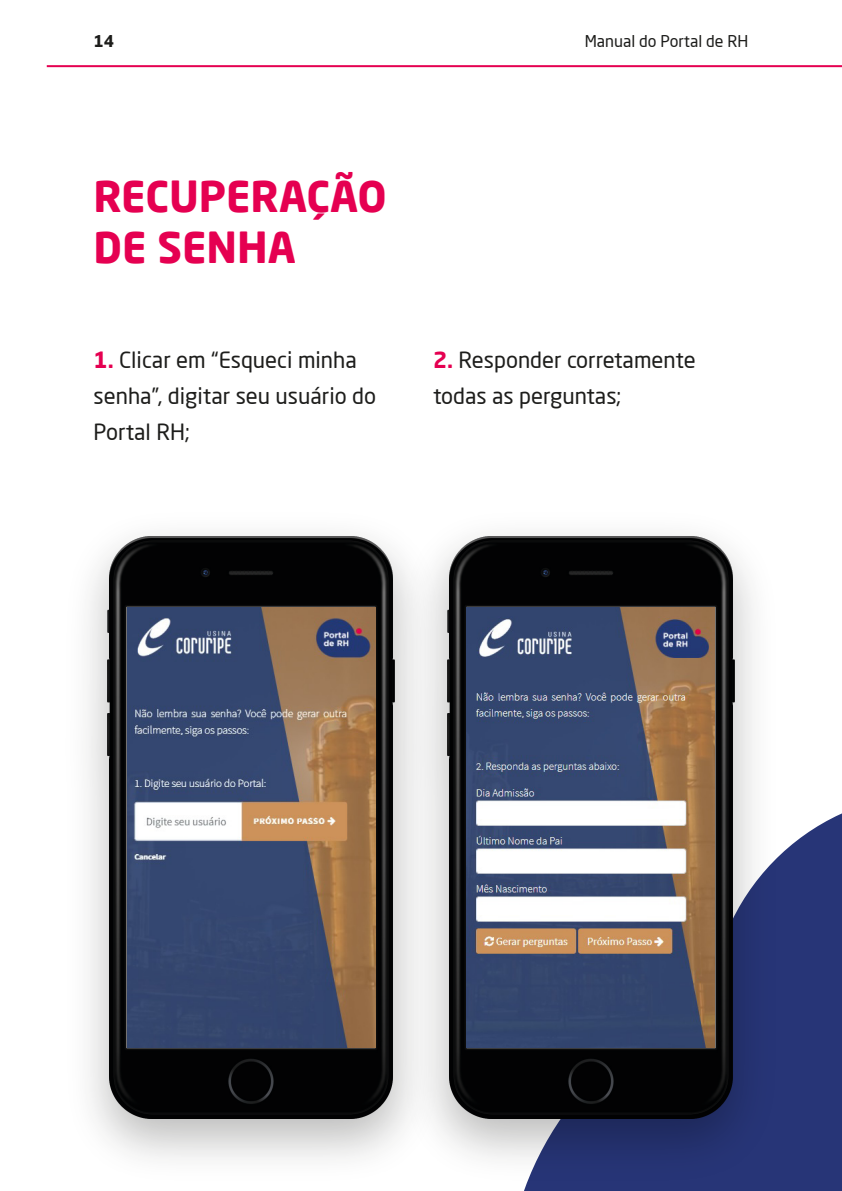
<style>
.page{position:relative;width:842px;height:1191px;background:#fff}
.page>*{position:absolute;margin:0;border:0;box-sizing:border-box;transform-origin:0 0}
.t1{font:700 42px/50.4px "Neo Sans Pro";color:#e50051}
.t2{font:22px/36px "Neo Sans Pro";color:#1d1d1b}
.t3{font:16px "Neo Sans Pro";color:#1d1d1b}
.t4{font:700 16px "Neo Sans Pro";color:#1d1d1b}
.s1{font-weight:700;color:#e50051}
</style>
<div class="page">
<hr style="left:47px;top:65px;width:795px;height:2px;background:#e50051">
<div style="left:793px;top:813px;width:49px;height:378px;background:#273577"></div>
<img style="left:88px;top:535px;width:297px;height:623px">
<img style="left:108px;top:536px;width:277px;height:582px">
<img style="left:385px;top:535px;width:408px;height:656px">
<img style="left:447px;top:536px;width:287px;height:582px">
<img style="left:127px;top:607px;width:248px;height:440px">
<img style="left:467px;top:607px;width:247px;height:440px">
<p class="t4" style="left:94px;top:31px;width:22px">14</p>
<p class="t3" style="left:585px;top:31px;width:165px">Manual do Portal de RH</p>
<h1 class="t1" style="left:94px;top:170px;width:295px">RECUPERAÇÃO<br>DE SENHA</h1>
<p class="t2" style="left:94px;top:342px;width:284px"><span class="s1">1.</span> Clicar em “Esqueci minha senha”, digitar seu usuário do<br>Portal RH;</p>
<p class="t2" style="left:433px;top:342px;width:264px"><span class="s1">2.</span> Responder corretamente todas as perguntas;</p>
</div>
